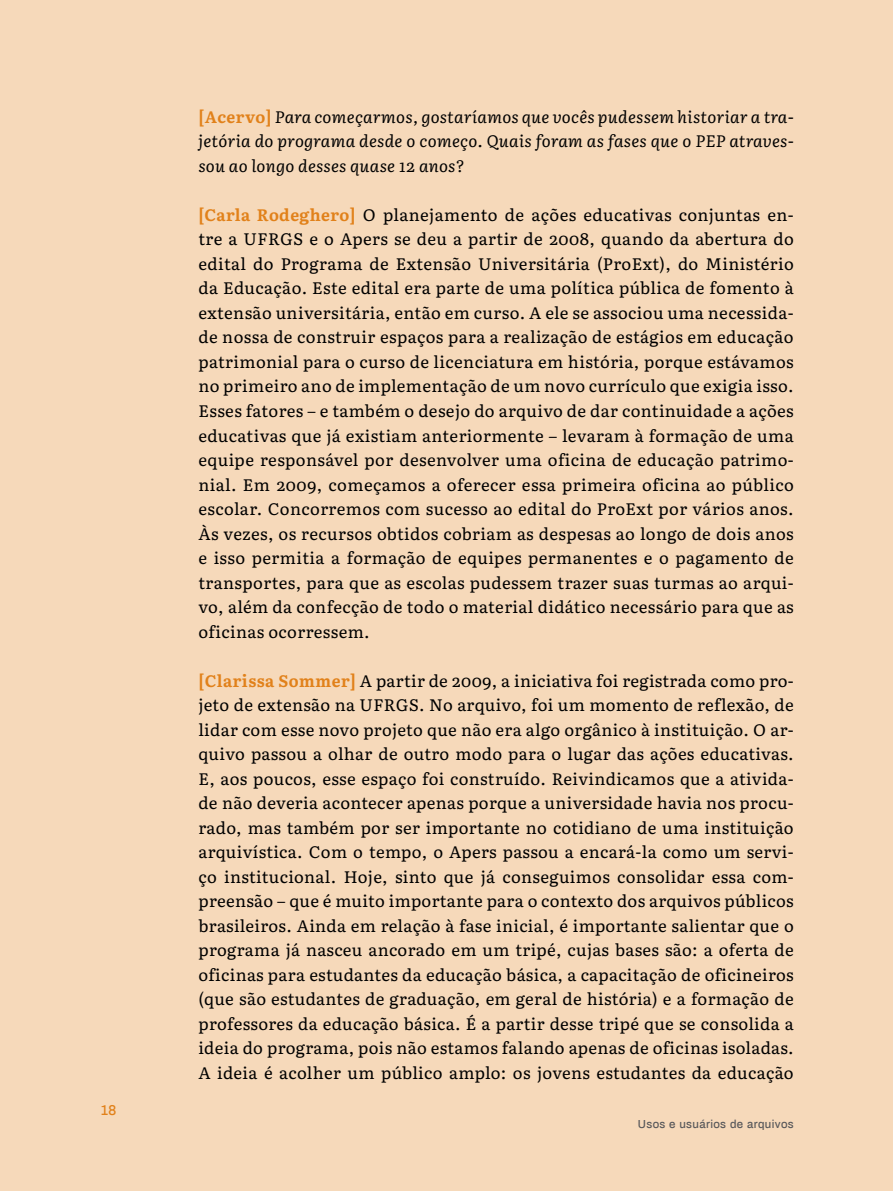
<style>
.page{position:relative;width:893px;height:1191px;background:#f6d9ba}
.page>*{position:absolute;margin:0;border:0;box-sizing:border-box;transform-origin:0 0}
.t1{font:16.62px/24.5px "Literata";letter-spacing:.02em;color:#000;text-align:justify}
.t2{font:italic 16.62px/24.5px "Literata";letter-spacing:.015em;color:#000;text-align:justify}
.t3{font:500 14px "Archivo";color:#e1811a}
.t4{font:500 11.38px "Archivo";letter-spacing:.03em;color:#58585a}
.s1{font-weight:700;font-style:normal;color:#e1811a}
.s2{font-weight:700;color:#e1811a}
</style>
<div class="page">
<p class="t3" style="left:100px;top:1101px;width:17px">18</p>
<p class="t2" style="left:198px;top:103px;width:597px"><span class="s1">[Acervo]</span> Para começarmos, gostaríamos que vocês pudessem historiar a tra&shy;jetória do programa desde o começo. Quais foram as fases que o PEP atraves&shy;sou ao longo desses quase 12 anos?</p>
<p class="t1" style="left:198px;top:201px;width:597px"><span class="s2">[Carla Rodeghero]</span> O planejamento de ações educativas conjuntas en&shy;tre a UFRGS e o Apers se deu a partir de 2008, quando da abertura do edital do Programa de Extensão Universitária (ProExt), do Ministério da Educação. Este edital era parte de uma política pública de fomento à extensão universitária, então em curso. A ele se associou uma necessida&shy;de nossa de construir espaços para a realização de estágios em educação patrimonial para o curso de licenciatura em história, porque estávamos no primeiro ano de implementação de um novo currículo que exigia isso.<br>Esses fatores – e também o desejo do arquivo de dar continuidade a ações educativas que já existiam anteriormente – levaram à formação de uma equipe responsável por desenvolver uma oficina de educação patrimo&shy;nial. Em 2009, começamos a oferecer essa primeira oficina ao público escolar. Concorremos com sucesso ao edital do ProExt por vários anos.<br>Às vezes, os recursos obtidos cobriam as despesas ao longo de dois anos e isso permitia a formação de equipes permanentes e o pagamento de transportes, para que as escolas pudessem trazer suas turmas ao arqui&shy;vo, além da confecção de todo o material didático necessário para que as oficinas ocorressem.</p>
<p class="t1" style="left:198px;top:667px;width:597px"><span class="s2">[Clarissa Sommer]</span> A partir de 2009, a iniciativa foi registrada como pro&shy;jeto de extensão na UFRGS. No arquivo, foi um momento de reflexão, de lidar com esse novo projeto que não era algo orgânico à instituição. O ar&shy;quivo passou a olhar de outro modo para o lugar das ações educativas.<br>E, aos poucos, esse espaço foi construído. Reivindicamos que a ativida&shy;de não deveria acontecer apenas porque a universidade havia nos procu&shy;rado, mas também por ser importante no cotidiano de uma instituição arquivística. Com o tempo, o Apers passou a encará-la como um servi&shy;ço institucional. Hoje, sinto que já conseguimos consolidar essa com&shy;preensão – que é muito importante para o contexto dos arquivos públicos brasileiros. Ainda em relação à fase inicial, é importante salientar que o programa já nasceu ancorado em um tripé, cujas bases são: a oferta de oficinas para estudantes da educação básica, a capacitação de oficineiros (que são estudantes de graduação, em geral de história) e a formação de professores da educação básica. É a partir desse tripé que se consolida a ideia do programa, pois não estamos falando apenas de oficinas isoladas.<br>A ideia é acolher um público amplo: os jovens estudantes da educação</p>
<p class="t4" style="left:638px;top:1116px;width:157px">Usos e usuários de arquivos</p>
</div>
